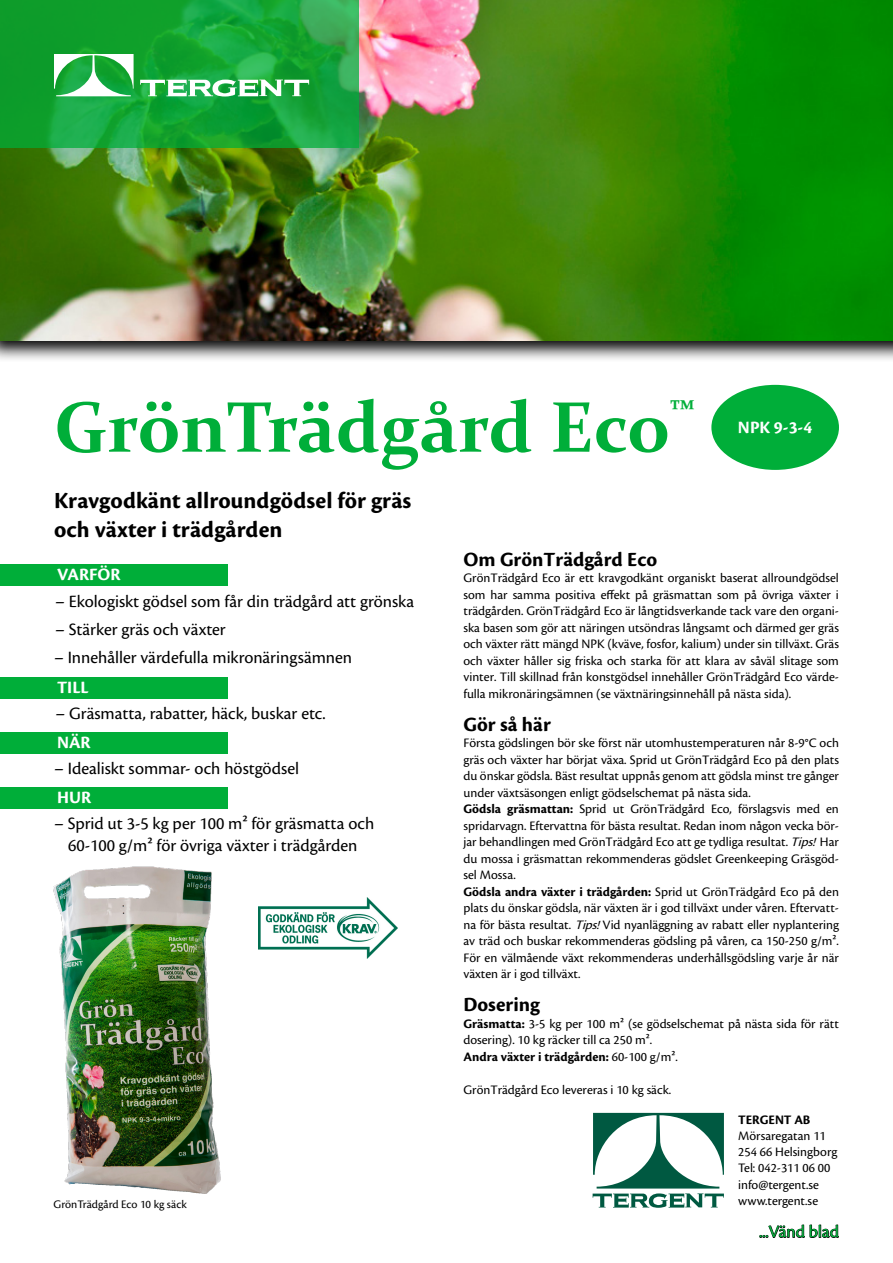
<style>
.page{position:relative;width:893px;height:1263px;background:#fff}
.page>*{position:absolute;margin:0;border:0;box-sizing:border-box;transform-origin:0 0}
.t1{font:700 72px "Constantia";color:#00ae39}
.t2{font:700 36px "Constantia";color:#00ae39}
.heading_2{font:700 24px/28.8px "Cronos Pro";letter-spacing:.005em;color:#000}
.t3{font:700 21px "Cronos Pro";color:#000}
.t4{font:18px "Cronos Pro";color:#000}
.t5{font:700 18px "Cronos Pro";color:#fff}
.t6{font:18px "Cronos Pro";color:#00ae39}
.t7{font:13.5px/16.5px "Cronos Pro";color:#000;text-align:justify}
.t8{font:700 13.5px "Cronos Pro";color:#000}
.t9{font:12px "Cronos Pro";color:#000}
.s1{font-weight:700}
.s2{font-style:italic}
.s3{font-weight:400}
</style>
<div class="page">
<img style="left:54px;top:866px;width:166px;height:328px">
<img style="left:258px;top:897px;width:140px;height:62px">
<svg style="left:0;top:340px;width:893px;height:20px;background:#90928f"></svg>
<img style="left:0;top:0;width:893px;height:340px">
<div style="left:711px;top:385px;width:128px;height:85px;background:#00ae39;border-radius:50%"></div>
<svg style="left:0;top:0;width:359px;height:148px;background:#15a337"></svg>
<div style="left:0;top:565px;width:227px;height:21px;background:#00ae39"></div>
<div style="left:0;top:677px;width:227px;height:21px;background:#00ae39"></div>
<div style="left:0;top:732px;width:227px;height:22px;background:#00ae39"></div>
<div style="left:0;top:788px;width:227px;height:21px;background:#00ae39"></div>
<svg style="left:760px;top:1224px;width:79px;height:14px"></svg>
<svg style="left:54px;top:54px;width:255px;height:43px"></svg>
<svg style="left:593px;top:1113px;width:131px;height:95px"></svg>
<p class="t1" style="left:54px;top:377px;width:618px">GrönTrädgård Eco</p>
<p class="t2" style="left:670px;top:387px;width:26px">™</p>
<p class="heading_2" style="left:54px;top:486px;width:359px">Kravgodkänt allroundgödsel för gräs och växter i trädgården</p>
<p class="t5" style="left:738px;top:417px;width:76px">NPK 9-3-4</p>
<p class="t5" style="left:57px;top:564px;width:65px">VARFÖR</p>
<p class="t4" style="left:55px;top:591px;width:360px">– Ekologiskt gödsel som får din trädgård att grönska</p>
<p class="t4" style="left:55px;top:619px;width:172px">– Stärker gräs och växter</p>
<p class="t4" style="left:54px;top:647px;width:300px">– Innehåller värdefulla mikronäringsämnen</p>
<p class="t5" style="left:57px;top:677px;width:33px">TILL</p>
<p class="t4" style="left:55px;top:703px;width:272px">– Gräsmatta, rabatter, häck, buskar etc.</p>
<p class="t5" style="left:57px;top:732px;width:35px">NÄR</p>
<p class="t4" style="left:54px;top:758px;width:247px">– Idealiskt sommar- och höstgödsel</p>
<p class="t4" style="left:54px;top:813px;width:322px">– Sprid ut 3-5 kg per 100 m² för gräsmatta och</p>
<p class="t5" style="left:57px;top:787px;width:36px">HUR</p>
<p class="t4" style="left:68px;top:835px;width:291px">60-100 g/m² för övriga växter i trädgården</p>
<p class="t9" style="left:54px;top:1197px;width:135px">GrönTrädgård Eco 10 kg säck</p>
<p class="t3" style="left:463px;top:547px;width:195px">Om GrönTrädgård Eco</p>
<p class="t7" style="left:463px;top:570px;width:377px">GrönTrädgård Eco är ett kravgodkänt organiskt baserat allroundgödsel som har samma positiva effekt på gräsmattan som på övriga växter i trädgården. GrönTrädgård Eco är långtidsverkande tack vare den organi&shy;ska basen som gör att näringen utsöndras långsamt och därmed ger gräs och växter rätt mängd NPK (kväve, fosfor, kalium) under sin tillväxt. Gräs och växter håller sig friska och starka för att klara av såväl slitage som vinter. Till skillnad från konstgödsel innehåller GrönTrädgård Eco värde&shy;fulla mikronäringsämnen (se växtnäringsinnehåll på nästa sida).</p>
<p class="t3" style="left:463px;top:712px;width:89px">Gör så här</p>
<p class="t7" style="left:463px;top:735px;width:377px">Första gödslingen bör ske först när utomhustemperaturen når 8-9°C och gräs och växter har börjat växa. Sprid ut GrönTrädgård Eco på den plats du önskar gödsla. Bäst resultat uppnås genom att gödsla minst tre gånger under växtsäsongen enligt gödselschemat på nästa sida.</p>
<p class="t7" style="left:463px;top:801px;width:377px"><span class="s1">Gödsla gräsmattan:</span> Sprid ut GrönTrädgård Eco, förslagsvis med en spridarvagn. Eftervattna för bästa resultat. Redan inom någon vecka bör&shy;jar behandlingen med GrönTrädgård Eco att ge tydliga resultat. <span class="s2">Tips!</span> Har du mossa i gräsmattan rekommenderas gödslet Greenkeeping Gräsgöd&shy;sel Mossa.</p>
<p class="t7" style="left:463px;top:883px;width:377px"><span class="s1">Gödsla andra växter i trädgården:</span> Sprid ut GrönTrädgård Eco på den plats du önskar gödsla, när växten är i god tillväxt under våren. Eftervatt&shy;na för bästa resultat. <span class="s2">Tips!</span>Vid nyanläggning av rabatt eller nyplantering av träd och buskar rekommenderas gödsling på våren, ca 150-250 g/m².<br>För en välmående växt rekommenderas underhållsgödsling varje år när växten är i god tillväxt.</p>
<p class="t3" style="left:463px;top:993px;width:78px">Dosering</p>
<p class="t7" style="left:463px;top:1015px;width:377px"><span class="s1">Gräsmatta:</span> 3-5 kg per 100 m² (se gödselschemat på nästa sida för rätt dosering). 10 kg räcker till ca 250 m².</p>
<p class="t8" style="left:463px;top:1049px;width:216px">Andra växter i trädgården: <span class="s3">60-100 g/m².</span></p>
<p class="t7" style="left:463px;top:1081px;width:209px">GrönTrädgård Eco levereras i 10 kg säck.</p>
<p class="t8" style="left:738px;top:1112px;width:74px">TERGENT AB</p>
<p class="t7" style="left:738px;top:1127px;width:89px">Mörsaregatan 11</p>
<p class="t7" style="left:738px;top:1144px;width:101px">254 66 Helsingborg</p>
<p class="t7" style="left:738px;top:1160px;width:94px">Tel: 042-311 06 00</p>
<p class="t7" style="left:738px;top:1176px;width:82px">info@tergent.se</p>
<p class="t7" style="left:738px;top:1192px;width:82px">www.tergent.se</p>
<p class="t6" style="left:759px;top:1221px;width:81px">...Vänd blad</p>
</div>
